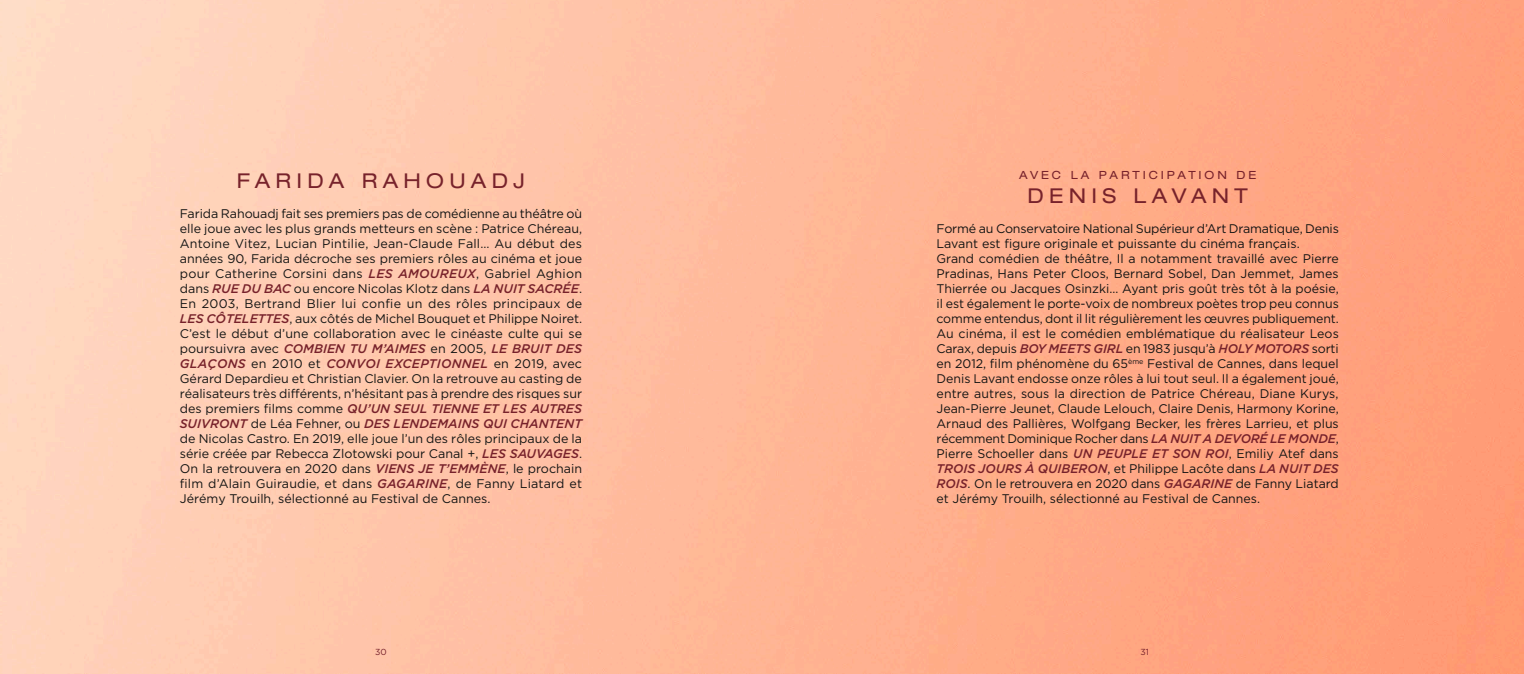
<style>
.page{position:relative;width:1524px;height:674px;background:#fff}
.page>*{position:absolute;margin:0;border:0;box-sizing:border-box;transform-origin:0 0}
.t1{font:expanded 20.38px "Helvetica Neue LT Std";letter-spacing:.26em;color:#77222b}
.t2{font:12.5px/15px "Gotham";color:#131413;text-align:justify}
.t3{font:expanded 11.25px "Helvetica Neue LT Std";letter-spacing:.26em;color:#77222b}
.t4{font:8.75px "Gotham";color:#77222b}
.s1{font-weight:500;font-style:italic;color:#77222b}
</style>
<div class="page">
<img style="left:0;top:0;width:1524px;height:673px">
<h1 class="t1" style="left:237px;top:168px;width:290px">FARIDA RAHOUADJ</h1>
<p class="t2" style="left:180px;top:206px;width:404px">Farida Rahouadj fait ses premiers pas de comédienne au théâtre où elle joue avec les plus grands metteurs en scène : Patrice Chéreau, Antoine Vitez, Lucian Pintilie, Jean-Claude Fall… Au début des années 90, Farida décroche ses premiers rôles au cinéma et joue pour Catherine Corsini dans <span class="s1">LES AMOUREUX</span>, Gabriel Aghion dans <span class="s1">RUE DU BAC</span> ou encore Nicolas Klotz dans <span class="s1">LA NUIT SACRÉE</span>.<br>En 2003, Bertrand Blier lui confie un des rôles principaux de <span class="s1">LES CÔTELETTES</span>, aux côtés de Michel Bouquet et Philippe Noiret.<br>C’est le début d’une collaboration avec le cinéaste culte qui se poursuivra avec <span class="s1">COMBIEN TU M’AIMES</span> en 2005, <span class="s1">LE BRUIT DES GLAÇONS</span> en 2010 et <span class="s1">CONVOI EXCEPTIONNEL</span> en 2019, avec Gérard Depardieu et Christian Clavier. On la retrouve au casting de réalisateurs très différents, n’hésitant pas à prendre des risques sur des premiers films comme <span class="s1">QU’UN SEUL TIENNE ET LES AUTRES SUIVRONT</span> de Léa Fehner, ou <span class="s1">DES LENDEMAINS QUI CHANTENT </span>de Nicolas Castro. En 2019, elle joue l’un des rôles principaux de la série créée par Rebecca Zlotowski pour Canal +, <span class="s1">LES SAUVAGES</span>.<br>On la retrouvera en 2020 dans <span class="s1">VIENS JE T’EMMÈNE</span>, le prochain film d’Alain Guiraudie, et dans <span class="s1">GAGARINE</span>, de Fanny Liatard et Jérémy Trouilh, sélectionné au Festival de Cannes.</p>
<p class="t3" style="left:1019px;top:168px;width:239px">AVEC LA PARTICIPATION DE</p>
<h1 class="t1" style="left:1027px;top:183px;width:222px">DENIS LAVANT</h1>
<p class="t2" style="left:936px;top:221px;width:404px;text-align:left">Formé au Conservatoire National Supérieur d’Art Dramatique, Denis Lavant est figure originale et puissante du cinéma français.<br>Grand comédien de théâtre, Il a notamment travaillé avec Pierre Pradinas, Hans Peter Cloos, Bernard Sobel, Dan Jemmet, James Thierrée ou Jacques Osinzki… Ayant pris goût très tôt à la poésie, il est également le porte-voix de nombreux poètes trop peu connus comme entendus, dont il lit régulièrement les œuvres publiquement.<br>Au cinéma, il est le comédien emblématique du réalisateur Leos Carax, depuis <span class="s1">BOY MEETS GIRL</span> en 1983 jusqu’à <span class="s1">HOLY MOTORS</span> sorti en 2012, film phénomène du 65<sup>ème</sup> Festival de Cannes, dans lequel Denis Lavant endosse onze rôles à lui tout seul. Il a également joué, entre autres, sous la direction de Patrice Chéreau, Diane Kurys, Jean-Pierre Jeunet, Claude Lelouch, Claire Denis, Harmony Korine, Arnaud des Pallières, Wolfgang Becker, les frères Larrieu, et plus récemment Dominique Rocher dans <span class="s1">LA NUIT A DEVORÉ LE MONDE</span>, Pierre Schoeller dans <span class="s1">UN PEUPLE ET SON ROI</span>, Emiliy Atef dans <span class="s1">TROIS JOURS À QUIBERON</span>, et Philippe Lacôte dans <span class="s1">LA NUIT DES ROIS</span>. On le retrouvera en 2020 dans <span class="s1">GAGARINE</span> de Fanny Liatard et Jérémy Trouilh, sélectionné au Festival de Cannes.</p>
<p class="t4" style="left:375px;top:646px;width:13px">30</p>
<p class="t4" style="left:1140px;top:646px;width:10px">31</p>
</div>
